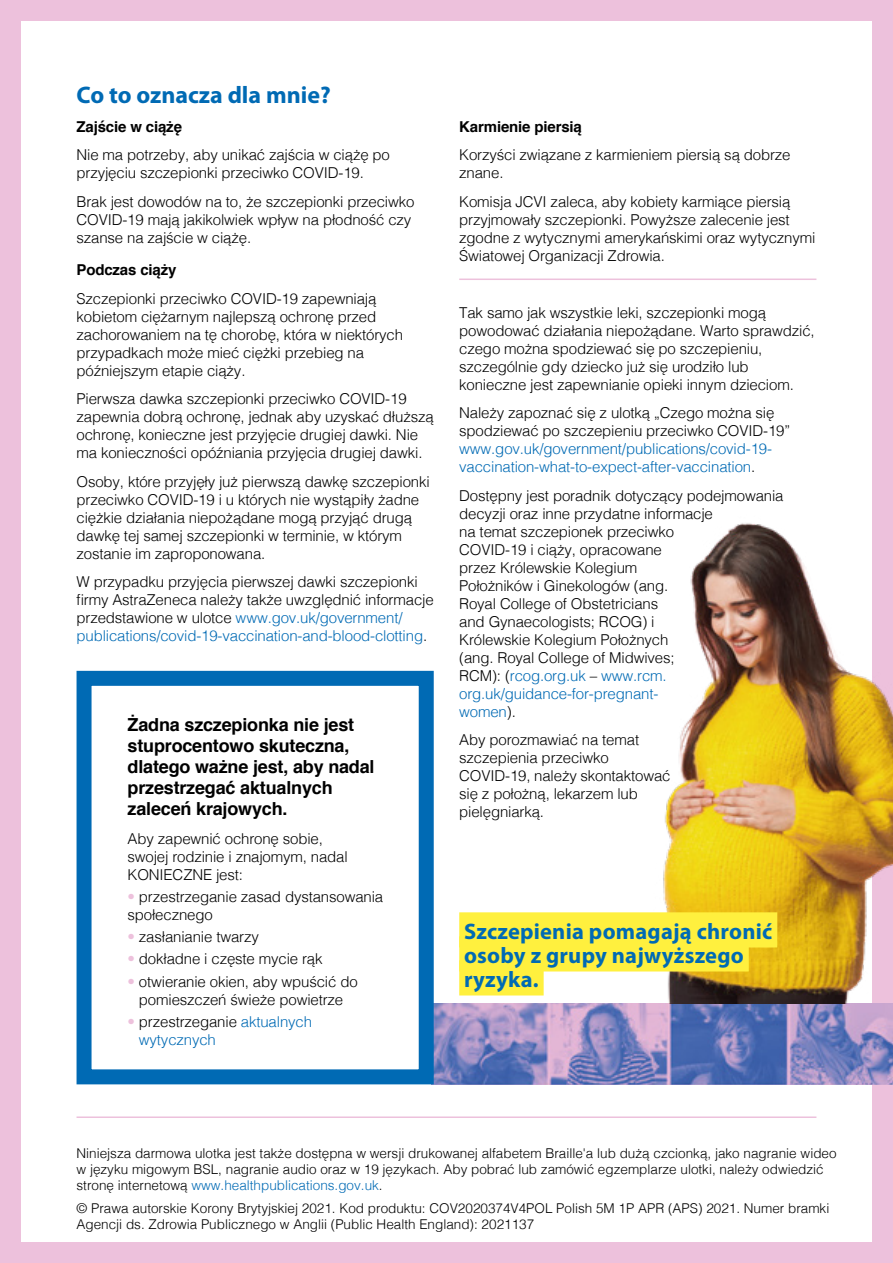
<style>
.page{position:relative;width:893px;height:1263px;background:#edc1dc}
.page>*{position:absolute;margin:0;border:0;box-sizing:border-box;transform-origin:0 0}
.Header_1{font:700 24px "Myriad Pro";color:#006ab4}
.H1_yellow_band{font:700 22.5px/24px "Myriad Pro";letter-spacing:.01em;color:#006ab4}
.Body_Copy{font:700 18px/21px "Helvetica";letter-spacing:-.01em;color:#000}
.Body_Copy-2{font:300 15px/18px "Helvetica";letter-spacing:-.01em;color:#000}
.Body_Copy-3{font:300 15px/18px "Helvetica";letter-spacing:-.01em;color:#006ab4}
.Body_Copy-4{font:700 15px "Helvetica";letter-spacing:-.01em;color:#000}
.t1{font:300 13.5px/16.2px "Helvetica";color:#000}
.s1{color:#006ab4}
.s2{color:#edc1dc}
.s3{color:#000}
</style>
<div class="page">
<div style="left:21px;top:21px;width:851px;height:1221px;background:#fff"></div>
<img style="left:434px;top:1003px;width:459px;height:81px">
<img style="left:617px;top:523px;width:276px;height:480px">
<div style="left:77px;top:671px;width:357px;height:413px;background:#fff;border:15px solid #006ab4"></div>
<hr style="left:77px;top:1116px;width:739px;height:2px;background:#edc1dc">
<hr style="left:459px;top:279px;width:357px;height:1px;background:#edc1dc">
<div style="left:459px;top:912px;width:318px;height:35px;background:#fff03e"></div>
<div style="left:459px;top:936px;width:290px;height:35px;background:#fff03e"></div>
<div style="left:459px;top:960px;width:85px;height:35px;background:#fff03e"></div>
<p class="Header_1" style="left:77px;top:79px;width:256px">Co to oznacza dla mnie?</p>
<p class="Body_Copy-4" style="left:77px;top:114px;width:107px">Zajście w ciążę</p>
<p class="Body_Copy-2" style="left:77px;top:145px;width:315px">Nie ma potrzeby, aby unikać zajścia w ciążę po przyjęciu szczepionki przeciwko COVID-19.</p>
<p class="Body_Copy-2" style="left:77px;top:191px;width:339px">Brak jest dowodów na to, że szczepionki przeciwko<br>COVID-19 mają jakikolwiek wpływ na płodność czy szanse na zajście w ciążę.</p>
<p class="Body_Copy-4" style="left:77px;top:258px;width:101px">Podczas ciąży</p>
<p class="Body_Copy-2" style="left:77px;top:288px;width:328px">Szczepionki przeciwko COVID-19 zapewniają kobietom ciężarnym najlepszą ochronę przed zachorowaniem na tę chorobę, która w niektórych przypadkach może mieć ciężki przebieg na późniejszym etapie ciąży.</p>
<p class="Body_Copy-2" style="left:77px;top:389px;width:359px">Pierwsza dawka szczepionki przeciwko COVID-19 zapewnia dobrą ochronę, jednak aby uzyskać dłuższą ochronę, konieczne jest przyjęcie drugiej dawki. Nie ma konieczności opóźniania przyjęcia drugiej dawki.</p>
<p class="Body_Copy-2" style="left:77px;top:471px;width:355px">Osoby, które przyjęły już pierwszą dawkę szczepionki przeciwko COVID-19 i u których nie wystąpiły żadne ciężkie działania niepożądane mogą przyjąć drugą dawkę tej samej szczepionki w terminie, w którym zostanie im zaproponowana.</p>
<p class="Body_Copy-2" style="left:77px;top:572px;width:359px">W przypadku przyjęcia pierwszej dawki szczepionki firmy AstraZeneca należy także uwzględnić informacje przedstawione w ulotce <span class="s1">www.gov.uk/government/ publications/covid-19-vaccination-and-blood-clotting</span>.</p>
<p class="Body_Copy" style="left:128px;top:714px;width:249px">Żadna szczepionka nie jest stuprocentowo skuteczna, dlatego ważne jest, aby nadal przestrzegać aktualnych zaleceń krajowych.</p>
<p class="Body_Copy-2" style="left:128px;top:828px;width:222px">Aby zapewnić ochronę sobie, swojej rodzinie i znajomym, nadal<br>KONIECZNE jest:</p>
<p class="Body_Copy-2" style="left:128px;top:886px;width:257px"><span class="s2">•</span> przestrzeganie zasad dystansowania społecznego</p>
<p class="Body_Copy-2" style="left:128px;top:927px;width:133px"><span class="s2">•</span> zasłanianie twarzy</p>
<p class="Body_Copy-2" style="left:128px;top:949px;width:197px"><span class="s2">•</span> dokładne i częste mycie rąk</p>
<p class="Body_Copy-2" style="left:128px;top:971px;width:232px;text-align:center"><span class="s2">•</span> otwieranie okien, aby wpuścić do pomieszczeń świeże powietrze</p>
<p class="Body_Copy-3" style="left:139px;top:1011px;width:175px;text-indent:-11px"><span class="s2">•</span> <span class="s3">przestrzeganie</span> aktualnych wytycznych</p>
<p class="Body_Copy-4" style="left:459px;top:114px;width:124px">Karmienie piersią</p>
<p class="Body_Copy-2" style="left:459px;top:145px;width:333px">Korzyści związane z karmieniem piersią są dobrze znane.</p>
<p class="Body_Copy-2" style="left:459px;top:191px;width:358px">Komisja JCVI zaleca, aby kobiety karmiące piersią przyjmowały szczepionki. Powyższe zalecenie jest zgodne z wytycznymi amerykańskimi oraz wytycznymi Światowej Organizacji Zdrowia.</p>
<p class="Body_Copy-2" style="left:459px;top:302px;width:357px">Tak samo jak wszystkie leki, szczepionki mogą powodować działania niepożądane. Warto sprawdzić, czego można spodziewać się po szczepieniu, szczególnie gdy dziecko już się urodziło lub konieczne jest zapewnianie opieki innym dzieciom.</p>
<p class="Body_Copy-3" style="left:459px;top:403px;width:332px"><span class="s3">Należy zapoznać się z ulotką „Czego można się spodziewać po szczepieniu przeciwko COVID-19” </span>www.gov.uk/government/publications/covid-19- vaccination-what-to-expect-after-vaccination<span class="s3">.</span></p>
<p class="Body_Copy-2" style="left:459px;top:485px;width:326px">Dostępny jest poradnik dotyczący podejmowania decyzji oraz inne przydatne informacje<br>na temat szczepionek przeciwko<br>COVID-19 i ciąży, opracowane<br>przez Królewskie Kolegium<br>Położników i Ginekologów (ang.<br>Royal College of Obstetricians<br>and Gynaecologists; RCOG) i<br>Królewskie Kolegium Położnych<br>(ang. Royal College of Midwives;<br>RCM): (<span class="s1">rcog.org.uk</span> – <span class="s1">www.rcm. org.uk/guidance-for-pregnant-<br>women</span>).</p>
<p class="Body_Copy-2" style="left:459px;top:730px;width:213px">Aby porozmawiać na temat szczepienia przeciwko<br>COVID-19, należy skontaktować się z położną, lekarzem lub pielęgniarką.</p>
<p class="H1_yellow_band" style="left:464px;top:918px;width:310px">Szczepienia pomagają chronić osoby z grupy najwyższego ryzyka.</p>
<p class="t1" style="left:77px;top:1144px;width:761px">Niniejsza darmowa ulotka jest także dostępna w wersji drukowanej alfabetem Braille'a lub dużą czcionką, jako nagranie wideo w języku migowym BSL, nagranie audio oraz w 19 językach. Aby pobrać lub zamówić egzemplarze ulotki, należy odwiedzić stronę internetową <span class="s1">www.healthpublications.gov.uk</span>.</p>
<p class="t1" style="left:77px;top:1199px;width:754px">© Prawa autorskie Korony Brytyjskiej 2021. Kod produktu: COV2020374V4POL Polish 5M 1P APR (APS) 2021. Numer bramki<br>Agencji ds. Zdrowia Publicznego w Anglii (Public Health England): 2021137</p>
</div>
